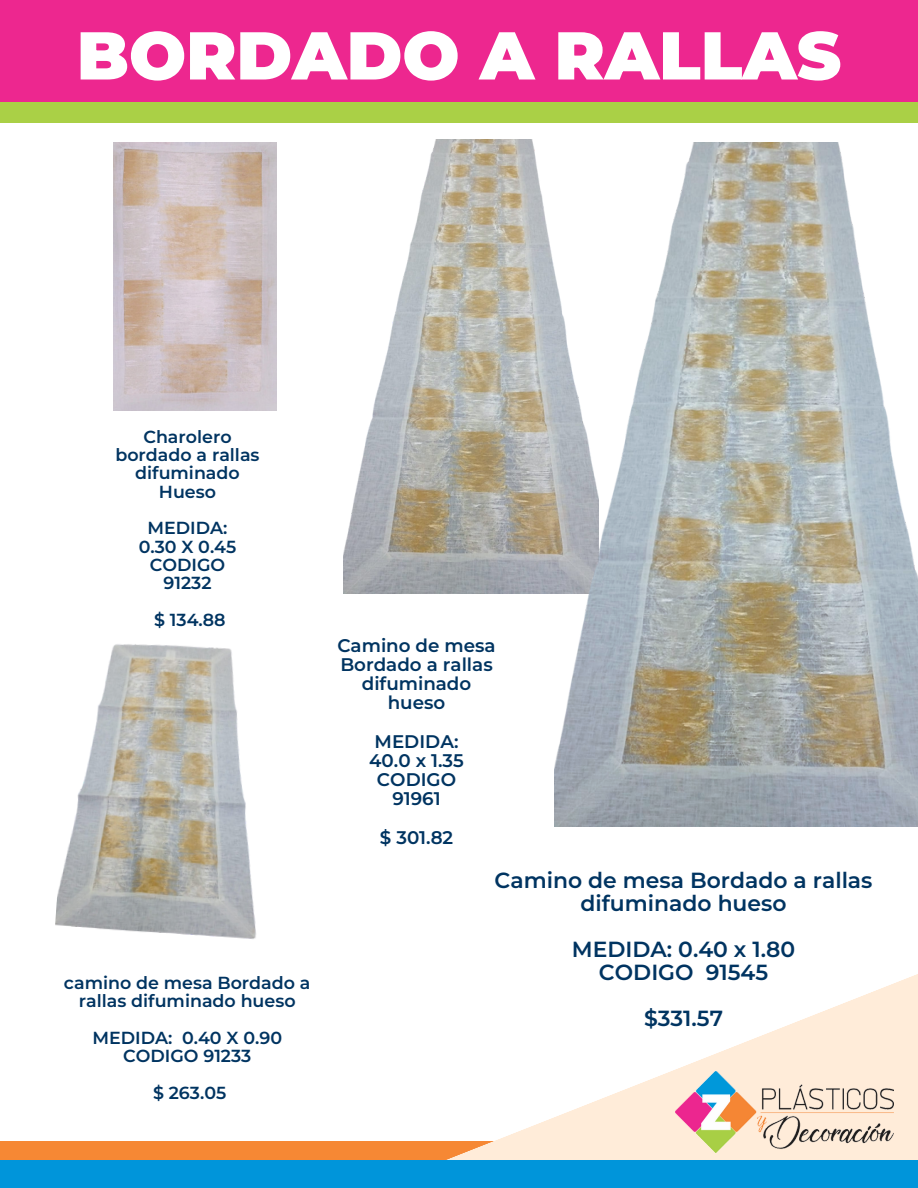
<style>
.page{position:relative;width:918px;height:1188px;background:#fff}
.page>*{position:absolute;margin:0;border:0;box-sizing:border-box;transform-origin:0 0}
.t1{font:900 67.5px "Montserrat";color:#fff}
.t2{font:600 21.9px/23px "Montserrat";color:#003461;text-align:center}
.t3{font:600 18.3px/19.2px "Montserrat";color:#003461;text-align:center}
.t4{font:600 17.4px/18.3px "Montserrat";color:#003461;text-align:center}
</style>
<div class="page">
<div style="left:0;top:46px;width:918px;height:77px;background:#aad046"></div>
<div style="left:0;top:0;width:918px;height:102px;background:#ed278f"></div>
<div style="left:0;top:1141px;width:918px;height:47px;background:#f68834"></div>
<svg style="left:446px;top:974px;width:472px;height:186px"></svg>
<div style="left:0;top:1160px;width:918px;height:28px;background:#0095da"></div>
<img style="left:676px;top:1072px;width:217px;height:81px">
<img style="left:113px;top:143px;width:163px;height:268px">
<img style="left:343px;top:139px;width:211px;height:455px">
<img style="left:554px;top:143px;width:364px;height:684px">
<img style="left:55px;top:644px;width:201px;height:295px">
<p class="t1" style="left:77px;top:14px;width:766px">BORDADO A RALLAS</p>
<p class="t4" style="left:115px;top:427px;width:146px">Charolero bordado a rallas difuminado<br>Hueso</p>
<h3 class="t4" style="left:139px;top:519px;width:99px">MEDIDA:<br>0.30 X 0.45<br>CODIGO<br>91232</h3>
<p class="t4" style="left:154px;top:611px;width:73px">$ 134.88</p>
<p class="t4" style="left:64px;top:974px;width:248px">camino de mesa Bordado a rallas difuminado hueso</p>
<h3 class="t4" style="left:92px;top:1029px;width:191px">MEDIDA: 0.40 X 0.90<br>CODIGO 91233</h3>
<p class="t4" style="left:153px;top:1084px;width:75px">$ 263.05</p>
<p class="t3" style="left:337px;top:636px;width:160px">Camino de mesa<br>Bordado a rallas difuminado hueso</p>
<p class="t3" style="left:375px;top:732px;width:85px">MEDIDA:</p>
<p class="t3" style="left:369px;top:751px;width:96px">40.0 x 1.35</p>
<p class="t3" style="left:377px;top:770px;width:81px">CODIGO</p>
<p class="t3" style="left:392px;top:789px;width:50px">91961</p>
<h2 class="t3" style="left:380px;top:828px;width:75px">$ 301.82</h2>
<h2 class="t2" style="left:495px;top:869px;width:379px">Camino de mesa Bordado a rallas difuminado hueso</h2>
<h2 class="t2" style="left:572px;top:938px;width:225px">MEDIDA: 0.40 x 1.80<br>CODIGO 91545</h2>
<p class="t2" style="left:644px;top:1007px;width:80px">$331.57</p>
</div>
